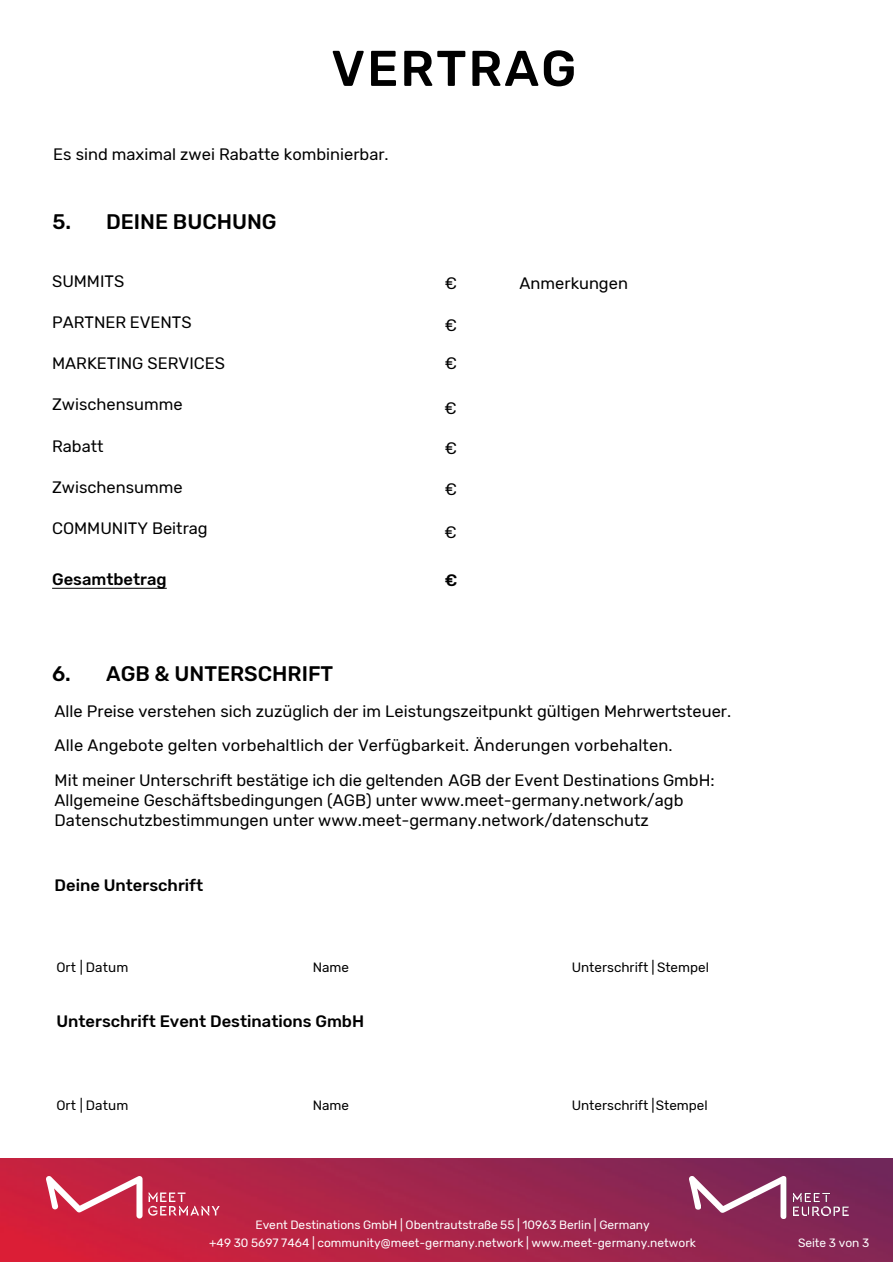
<style>
.page{position:relative;width:893px;height:1263px;background:#fff}
.page>*{position:absolute;margin:0;border:0;box-sizing:border-box;transform-origin:0 0}
.t1{font:500 50.1px "Rubik";letter-spacing:.04em;color:#000}
.t2{font:500 21px "Rubik";color:#000}
.t3{font:16.5px/34.8px "Rubik";color:#000}
.t4{font:16.5px/19.8px "Rubik";color:#000}
.t5{font:500 16.5px "Rubik";color:#000}
.t6{font:13.5px "Rubik";color:#000}
.t7{font:12px/18px "Rubik";color:#fff;text-align:center}
.t8{font:12px "Rubik";letter-spacing:-.01em;color:#fff}
.s1{font-style:inherit}
</style>
<div class="page">
<img style="left:0;top:1159px;width:893px;height:103px">
<hr style="left:52px;top:588px;width:115px;height:1px;background:#000">
<img style="left:46px;top:1176px;width:174px;height:42px">
<img style="left:689px;top:1176px;width:176px;height:43px">
<p class="t1" style="left:331px;top:40px;width:246px">VERTRAG</p>
<p class="t3" style="left:53px;top:137px;width:337px">Es sind maximal zwei Rabatte kombinierbar.</p>
<p class="t2" style="left:53px;top:209px;width:226px">5. DEINE BUCHUNG</p>
<p class="t3" style="left:52px;top:264px;width:74px">SUMMITS</p>
<p class="t3" style="left:52px;top:305px;width:141px">PARTNER EVENTS</p>
<p class="t3" style="left:52px;top:346px;width:174px">MARKETING SERVICES</p>
<p class="t3" style="left:52px;top:388px;width:132px">Zwischensumme</p>
<p class="t3" style="left:52px;top:429px;width:53px">Rabatt</p>
<p class="t3" style="left:52px;top:470px;width:132px">Zwischensumme</p>
<p class="t3" style="left:52px;top:511px;width:157px">COMMUNITY Beitrag</p>
<p class="t5" style="left:52px;top:570px;width:116px">Gesamtbetrag</p>
<p class="t2" style="left:52px;top:661px;width:283px">6. AGB &amp; UNTERSCHRIFT</p>
<p class="t4" style="left:445px;top:274px;width:14px">€</p>
<p class="t4" style="left:445px;top:316px;width:14px">€</p>
<p class="t4" style="left:445px;top:353px;width:14px">€</p>
<p class="t4" style="left:444px;top:399px;width:14px">€</p>
<p class="t4" style="left:445px;top:439px;width:14px">€</p>
<p class="t4" style="left:445px;top:479px;width:14px">€</p>
<p class="t4" style="left:444px;top:522px;width:14px">€</p>
<p class="t5" style="left:445px;top:571px;width:14px">€</p>
<p class="t4" style="left:520px;top:274px;width:110px">Anmerkungen</p>
<p class="t3" style="left:55px;top:694px;width:678px">Alle Preise verstehen sich zuzüglich der im Leistungszeitpunkt gültigen Mehrwertsteuer.<br>Alle Angebote gelten vorbehaltlich der Verfügbarkeit. <span class="s1">Änderungen vorbehalten</span>.<br><span class="s1">Mit meiner Unterschrift bestätige ich die geltenden AGB der Event Destinations GmbH:</span></p>
<p class="t4" style="left:55px;top:791px;width:630px">Allgemeine Geschäftsbedingungen <span class="s1">(AGB)</span> unter www.meet-germany.network/agb<br>Datenschutzbestimmungen unter www.meet-germany.network/datenschutz</p>
<p class="t5" style="left:55px;top:875px;width:150px">Deine Unterschrift</p>
<p class="t6" style="left:56px;top:960px;width:73px">Ort <span class="s1">|</span> Datum</p>
<p class="t5" style="left:56px;top:1012px;width:309px">Unterschrift Event Destinations GmbH</p>
<p class="t6" style="left:313px;top:960px;width:38px">Name</p>
<p class="t6" style="left:572px;top:960px;width:139px">Unterschrift <span class="s1">|</span> Stempel</p>
<p class="t6" style="left:56px;top:1097px;width:73px">Ort <span class="s1">|</span> Datum</p>
<p class="t6" style="left:313px;top:1098px;width:38px">Name</p>
<p class="t6" style="left:572px;top:1098px;width:138px">Unterschrift <span class="s1">|</span>Stempel</p>
<p class="t7" style="left:209px;top:1216px;width:488px">Event Destinations GmbH | Obentrautstraße 55 | 10963 Berlin | Germany<br>+49 30 5697 7464 | community@meet-germany.network | www.meet-germany.network</p>
<p class="t8" style="left:798px;top:1236px;width:72px">Seite <span class="s1">3 von 3</span></p>
</div>
